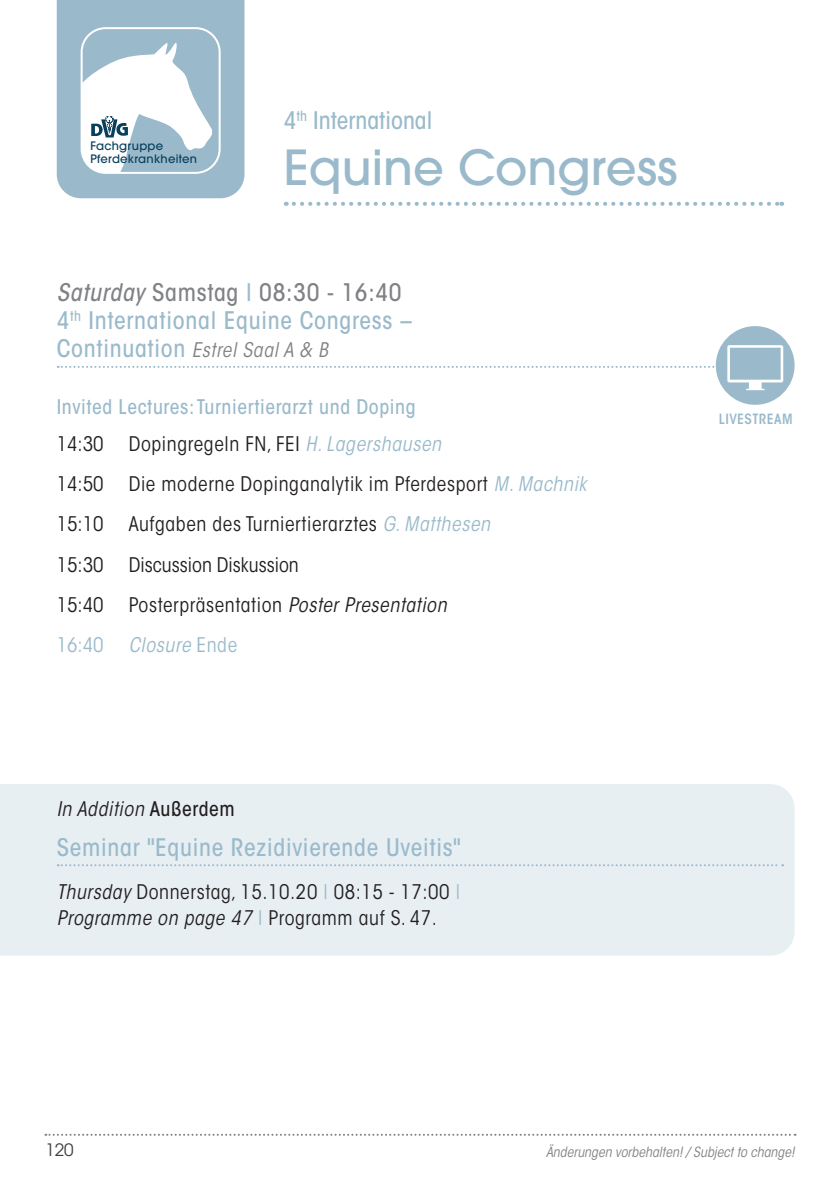
<style>
.page{position:relative;width:840px;height:1191px;background:#fff}
.page>*{position:absolute;margin:0;border:0;box-sizing:border-box;transform-origin:0 0}
.t1{font:500 48px "ITC Avant Garde Std";color:#9abacb}
.t2{font:500 condensed 24px/28px "ITC Avant Garde Std";letter-spacing:.03em;color:#9abacb}
.t3{font:500 condensed 24px "ITC Avant Garde Std";color:#9abacb}
.t4{font:condensed 20px "ITC Avant Garde Std";letter-spacing:.03em;color:#231f20}
.t5{font:italic condensed 20px "ITC Avant Garde Std";letter-spacing:.03em;color:#231f20}
.t6{font:500 condensed 20px "ITC Avant Garde Std";letter-spacing:.03em;color:#9abacb}
.t7{font:italic condensed 20px "ITC Avant Garde Std";letter-spacing:.03em;color:#808285}
.t8{font:condensed 20px "ITC Avant Garde Std";color:#231f20}
.t9{font:italic condensed 20px "ITC Avant Garde Std";letter-spacing:.03em;color:#9abacb}
.t10{font:condensed 20px "ITC Avant Garde Std";color:#9abacb}
.t11{font:17px "ITC Avant Garde Std";color:#3e3e3f}
.t12{font:italic condensed 14px "ITC Avant Garde Std";color:#808285}
.t13{font:600 condensed 14px "ITC Avant Garde Std";letter-spacing:.03em;color:#9abacb}
.t14{font:500 11.6px/13.4px "ITC Avant Garde Std";letter-spacing:.02em;color:#083f5d}
.s1{font-style:italic;color:#808285}
.s2{color:#808285}
.s3{font-weight:500;font-style:normal;font-size:24px;color:#9abacb}
.s4{font-style:italic;color:#9abacb}
.s5{font-style:italic}
.s6{font-style:normal}
.s7{font-weight:500;font-style:normal}
.s8{color:#9abacb}
.s9{font-style:normal;color:#9abacb}
</style>
<div class="page">
<svg style="left:45px;top:1133px;width:750px;height:2px"></svg>
<svg style="left:57px;top:0;width:187px;height:198px"></svg>
<div style="left:81px;top:27px;width:139px;height:147px;border:2px solid #fff;border-radius:24px"></div>
<svg style="left:293px;top:202px;width:488px;height:4px"></svg>
<div style="left:0;top:784px;width:794px;height:171px;background:#e8eff3"></div>
<svg style="left:58px;top:864px;width:724px;height:2px"></svg>
<div style="left:715px;top:326px;width:79px;height:79px;background:#9abacb;border-radius:50%"></div>
<svg style="left:58px;top:345px;width:724px;height:45px"></svg>
<p class="t14" style="left:90px;top:139px;width:108px">Fachgruppe<br>Pferdekrankheiten</p>
<p class="t3" style="left:283px;top:105px;width:150px">4<sup>th</sup> International</p>
<p class="t1" style="left:283px;top:137px;width:395px">Equine Congress</p>
<p class="t2" style="left:57px;top:279px;width:356px"><span class="s1">Saturday</span> <span class="s2">Samstag</span> l <span class="s2">08:30 - 16:40<br></span>4<sup>th</sup> International Equine Congress –</p>
<p class="t7" style="left:57px;top:338px;width:272px"><span class="s3">Continuation</span> Estrel Saal A &amp; B</p>
<p class="t6" style="left:57px;top:394px;width:360px">Invited Lectures: Turniertierarzt und Doping</p>
<p class="t4" style="left:57px;top:432px;width:48px">14:30</p>
<p class="t4" style="left:129px;top:432px;width:313px">Dopingregeln FN, FEI <span class="s4">H. Lagershausen</span></p>
<p class="t4" style="left:57px;top:472px;width:48px">14:50</p>
<p class="t4" style="left:129px;top:472px;width:459px">Die moderne Dopinganalytik im Pferdesport <span class="s4">M. Machnik</span></p>
<p class="t4" style="left:57px;top:512px;width:48px">15:10</p>
<p class="t4" style="left:129px;top:512px;width:362px">Aufgaben des Turniertierarztes <span class="s4">G. Matthesen</span></p>
<p class="t4" style="left:57px;top:552px;width:48px">15:30</p>
<p class="t8" style="left:129px;top:552px;width:171px">Discussion Diskussion</p>
<p class="t4" style="left:57px;top:592px;width:48px">15:40</p>
<p class="t4" style="left:129px;top:592px;width:319px">Posterpräsentation <span class="s5">Poster Presentation</span></p>
<p class="t10" style="left:57px;top:632px;width:48px">16:40</p>
<p class="t9" style="left:129px;top:632px;width:110px">Closure <span class="s6">Ende</span></p>
<p class="t5" style="left:57px;top:797px;width:179px">In Addition <span class="s7">Außerdem</span></p>
<p class="t2" style="left:57px;top:833px;width:405px">Seminar "Equine Rezidivierende Uveitis"</p>
<p class="t4" style="left:57px;top:879px;width:404px"><span class="s5">Thursday</span> Donnerstag, 15.10.20 <span class="s8">l</span> 08:15 - 17:00 <span class="s8">l</span></p>
<p class="t5" style="left:57px;top:905px;width:381px">Programme on page 47 <span class="s9">l</span> <span class="s6">Programm auf S. 47.</span></p>
<p class="t13" style="left:718px;top:410px;width:75px">LIVESTREAM</p>
<p class="t11" style="left:45px;top:1139px;width:30px">120</p>
<p class="t12" style="left:545px;top:1143px;width:250px">Änderungen vorbehalten! / Subject to change!</p>
</div>
